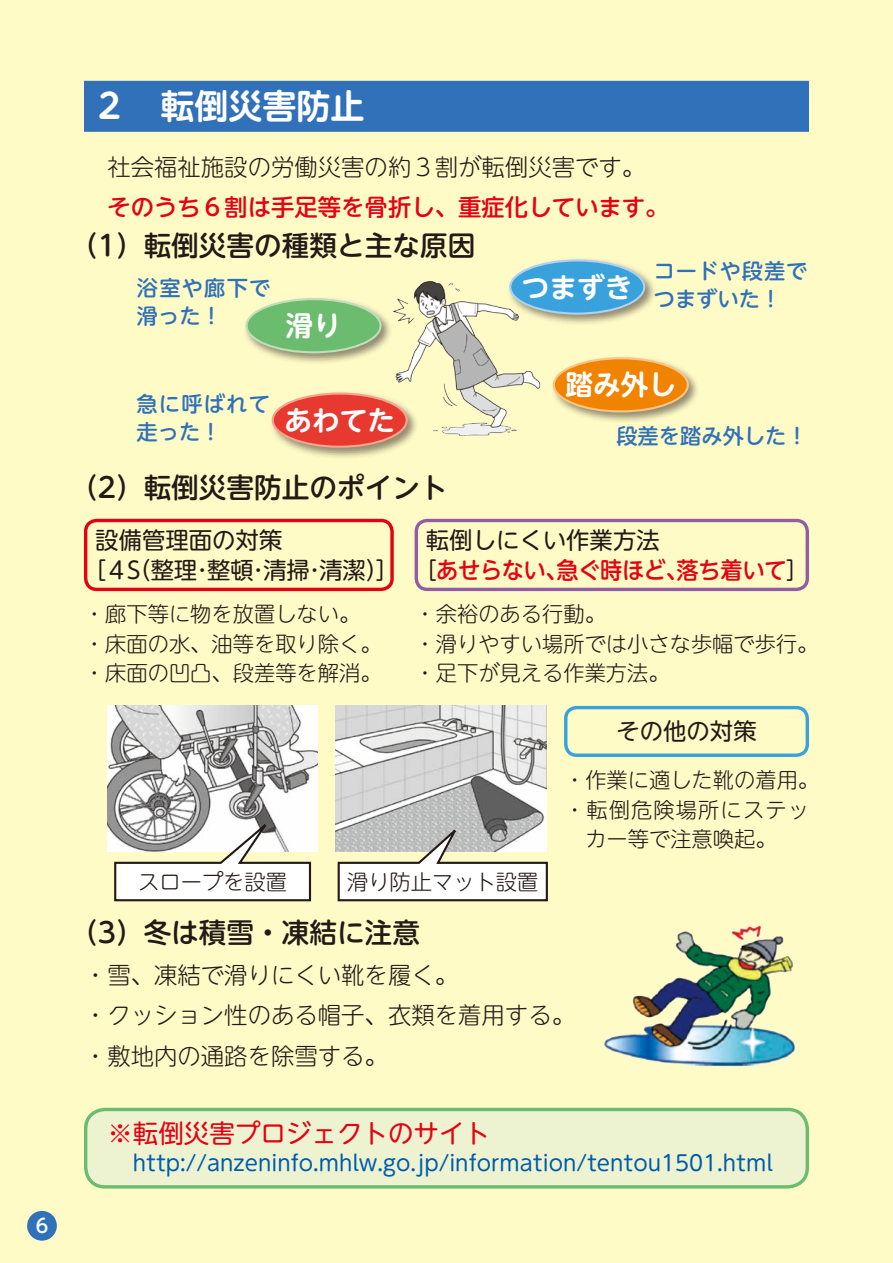
<style>
.page{position:relative;width:893px;height:1263px;background:#fffbc7}
.page>*{position:absolute;margin:0;border:0;box-sizing:border-box;transform-origin:0 0}
.t1{font:700 34.05px "UD Shin M Go Pro De";color:#fff}
.t2{font:500 27.6px "UD Shin M Go Pro";color:#231916}
.t3{font:700 27.6px "UD Shin M Go Pro De";color:#fff}
.t4{font:25.5px "UD Shin M Go Pro";color:#e60013}
.t5{font:300 23.4px/40.3px "UD Shin M Go Pro";color:#231916}
.t6{font:23.4px/29.7px "UD Shin M Go Pro";color:#231916}
.t7{font:500 23.4px/29.7px "UD Shin M Go Pro";color:#e60013;scale:.95 1}
.t8{font:500 23.4px "UD Shin M Go Pro";color:#e60013}
.t9{font:300 21.3px/29.7px "UD Shin M Go Pro";color:#231916}
.t10{font:21.3px "UD Shin M Go Pro";color:#005bac}
.t11{font:500 21.3px/27.6px "UD Shin M Go Pro";letter-spacing:.055em;color:#3071b9}
.t12{font:500 21.3px/27.6px "UD Shin M Go Pro";letter-spacing:.035em;color:#3071b9}
.t13{font:300 21.3px "UD Shin M Go Pro";letter-spacing:.05em;color:#231916}
.t14{font:500 21.3px "UD Shin M Go Pro";color:#3071b9}
.t15{font:500 19.2px "UD Shin M Go Pro";color:#fff}
.s1{font-weight:400;color:#231916}
</style>
<div class="page">
<div style="left:84px;top:81px;width:725px;height:51px;background:#3071b9"></div>
<div style="left:86px;top:1109px;width:721px;height:78px;background:#edf3d0;border-radius:20px"></div>
<div style="left:84px;top:1108px;width:725px;height:80px;border:3px solid #6bbc6f;border-radius:20px"></div>
<img style="left:393px;top:281px;width:148px;height:155px">
<div style="left:243px;top:296px;width:150px;height:69px;background:#231916;opacity:.5"></div>
<div style="left:247px;top:299px;width:134px;height:53px;background:#6bbc6f;border-radius:50%"></div>
<div style="left:246px;top:298px;width:136px;height:55px;border:2px solid #bfdfb8;border-radius:50%"></div>
<div style="left:507px;top:257px;width:149px;height:69px;background:#231916;opacity:.5"></div>
<div style="left:510px;top:260px;width:134px;height:54px;background:#39a1db;border-radius:50%"></div>
<div style="left:509px;top:259px;width:136px;height:56px;border:2px solid #afd0ee;border-radius:50%"></div>
<div style="left:550px;top:355px;width:150px;height:69px;background:#231916;opacity:.5"></div>
<div style="left:554px;top:358px;width:134px;height:53px;background:#f08300;border-radius:50%"></div>
<div style="left:553px;top:357px;width:136px;height:55px;border:2px solid #f9c486;border-radius:50%"></div>
<div style="left:269px;top:390px;width:150px;height:69px;background:#231916;opacity:.5"></div>
<div style="left:273px;top:394px;width:134px;height:53px;background:#e83930;border-radius:50%"></div>
<div style="left:272px;top:392px;width:136px;height:56px;border:2px solid #f4a68c;border-radius:50%"></div>
<img style="left:604px;top:925px;width:192px;height:142px">
<img style="left:107px;top:706px;width:211px;height:145px">
<img style="left:336px;top:706px;width:210px;height:145px">
<div style="left:84px;top:519px;width:310px;height:72px;border:3px solid #e60013;border-radius:11px"></div>
<div style="left:564px;top:706px;width:245px;height:51px;border:3px solid #39a1db;border-radius:11px"></div>
<div style="left:415px;top:519px;width:394px;height:72px;border:3px solid #925da3;border-radius:11px"></div>
<svg style="left:113px;top:813px;width:199px;height:89px;background:#deddd7"></svg>
<svg style="left:337px;top:821px;width:211px;height:81px;background:#d9d8d1"></svg>
<div style="left:27px;top:1211px;width:30px;height:30px;background:#3071b9;border-radius:50%"></div>
<p class="t15" style="left:36px;top:1210px;width:14px">6</p>
<h1 class="t1" style="left:92px;top:79px;width:274px">２　転倒災害防止</h1>
<p class="t5" style="left:107px;top:146px;width:539px">社会福祉施設の労働災害の約３割が転倒災害です。</p>
<p class="t8" style="left:107px;top:188px;width:563px">そのうち６割は手足等を骨折し、重症化しています。</p>
<p class="t2" style="left:70px;top:223px;width:407px">（1）転倒災害の種類と主な原因</p>
<p class="t12" style="left:654px;top:256px;width:155px">コードや段差でつまずいた！</p>
<p class="t3" style="left:522px;top:265px;width:112px">つまずき</p>
<p class="t11" style="left:137px;top:273px;width:135px">浴室や廊下で滑った！</p>
<p class="t3" style="left:286px;top:303px;width:57px">滑り</p>
<p class="t11" style="left:136px;top:389px;width:135px">急に呼ばれて走った！</p>
<p class="t3" style="left:284px;top:398px;width:112px">あわてた</p>
<p class="t2" style="left:70px;top:465px;width:379px">（2）転倒災害防止のポイント</p>
<p class="t3" style="left:566px;top:362px;width:112px">踏み外し</p>
<p class="t14" style="left:616px;top:418px;width:193px">段差を踏み外した！</p>
<p class="t6" style="left:83px;top:524px;width:318px;text-indent:13px">設備管理面の対策<br>［４S（整理･整頓･清掃･清潔）］</p>
<p class="t9" style="left:84px;top:598px;width:299px">・廊下等に物を放置しない。・床面の水、油等を取り除く。・床面の凹凸、段差等を解消。</p>
<p class="t7" style="left:414px;top:524px;width:417px;text-indent:12px"><span class="s1">転倒しにくい作業方法<br>［</span>あせらない､急ぐ時ほど､落ち着いて<span class="s1">］</span></p>
<p class="t9" style="left:415px;top:598px;width:405px">・余裕のある行動。<br>・滑りやすい場所では小さな歩幅で歩行。・足下が見える作業方法。</p>
<p class="t6" style="left:616px;top:715px;width:142px">その他の対策</p>
<p class="t9" style="left:564px;top:764px;width:257px">・作業に適した靴の着用。</p>
<p class="t13" style="left:564px;top:792px;width:246px">・転倒危険場所にステッ</p>
<p class="t9" style="left:585px;top:823px;width:193px">カー等で注意喚起。</p>
<p class="t9" style="left:138px;top:865px;width:150px">スロープを設置</p>
<p class="t9" style="left:347px;top:865px;width:193px">滑り防止マット設置</p>
<p class="t2" style="left:70px;top:910px;width:351px">（3）冬は積雪・凍結に注意</p>
<p class="t5" style="left:84px;top:953px;width:493px">・雪、凍結で滑りにくい靴を履く。<br>・クッション性のある帽子、衣類を着用する。・敷地内の通路を除雪する。</p>
<p class="t4" style="left:107px;top:1113px;width:384px">※転倒災害プロジェクトのサイト</p>
<p class="t10" style="left:133px;top:1146px;width:641px">http://anzeninfo.mhlw.go.jp/information/tentou1501.html</p>
</div>
